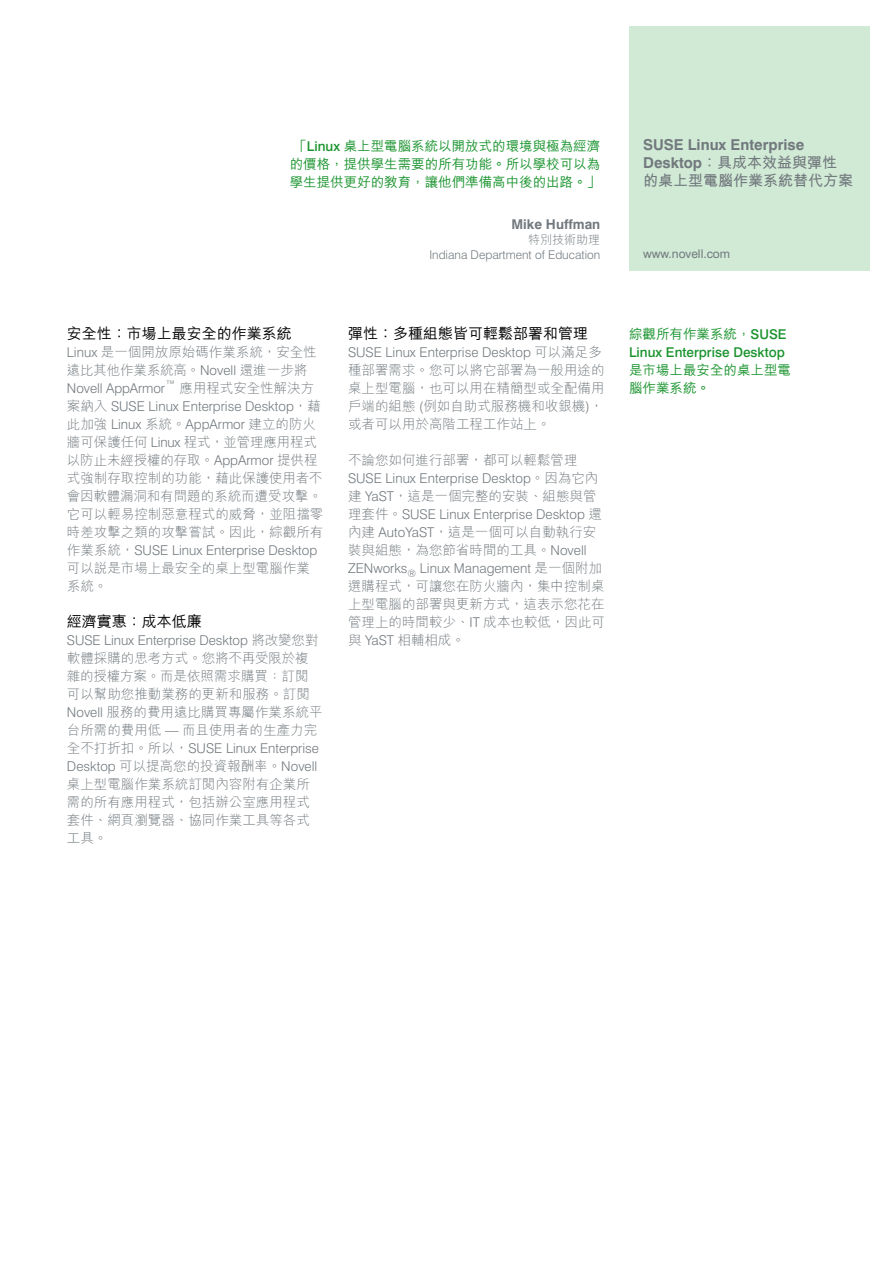
<style>
.page{position:relative;width:893px;height:1263px;background:#fff}
.page>*{position:absolute;margin:0;border:0;box-sizing:border-box;transform-origin:0 0}
.t1{font:500 15px "M Hei";color:#000}
.t2{font:700 15px/18px "M Hei";color:#72797e}
.t3{font:700 15px "Swiss 721 BT";color:#72797e}
.t4{font:300 13.5px/18px "M Hei";color:#72797e}
.t5{font:300 13.5px/18px "Swiss 721 BT";color:#72797e}
.t6{font:500 13.5px/18px "M Hei";color:#1b942f}
.t7{font:500 13.5px "Swiss 721 BT";color:#1b942f}
.t8{font:700 13.5px "Swiss 721 BT";color:#72797e}
.t9{font:300 12px "Swiss 721 BT";color:#72797e}
.t10{font:12px "Swiss 721 BT";color:#72797e}
.t11{font:300 12px "M Hei";color:#72797e}
.s1{font-family:"Swiss 721 BT"}
.s2{font-family:"M Hei"}
</style>
<div class="page">
<div style="left:629px;top:26px;width:241px;height:245px;background:#d1ead5"></div>
<p class="t6" style="left:290px;top:137px;width:312px;text-align:justify">「<span class="s1">Linux</span> 桌上型電腦系統以開放式的環境與極為經濟的價格，提供學生需要的所有功能。所以學校可以為學生提供更好的教育，讓他們準備高中後的出路。」</p>
<p class="t8" style="left:511px;top:216px;width:90px">Mike Huffman</p>
<p class="t11" style="left:528px;top:233px;width:73px">特別技術助理</p>
<p class="t9" style="left:429px;top:247px;width:172px">Indiana Department of Education</p>
<p class="t3" style="left:643px;top:136px;width:163px">SUSE Linux Enterprise</p>
<p class="t2" style="left:643px;top:154px;width:212px"><span class="s1">Desktop</span>：具成本效益與彈性的桌上型電腦作業系統替代方案</p>
<p class="t10" style="left:643px;top:247px;width:89px">www.novell.com</p>
<p class="t1" style="left:67px;top:326px;width:226px">安全性：市場上最安全的作業系統</p>
<p class="t4" style="left:67px;top:344px;width:251px"><span class="s1">Linux</span> 是一個開放原始碼作業系統，安全性遠比其他作業系統高。<span class="s1">Novell</span> 還進一步將</p>
<p class="t5" style="left:67px;top:379px;width:255px">Novell AppArmor™ <span class="s2">應用程式安全性解決方案納入</span> SUSE Linux Enterprise Desktop<span class="s2">，藉此加強</span> Linux <span class="s2">系統。</span>AppArmor <span class="s2">建立的防火</span></p>
<p class="t4" style="left:67px;top:434px;width:258px">牆可保護任何 <span class="s1">Linux</span> 程式，並管理應用程式以防止未經授權的存取。<span class="s1">AppArmor</span> 提供程式強制存取控制的功能，藉此保護使用者不會因軟體漏洞和有問題的系統而遭受攻擊。它可以輕易控制惡意程式的威脅，並阻擋零時差攻擊之類的攻擊嘗試。因此，綜觀所有</p>
<p class="t5" style="left:67px;top:541px;width:252px"><span class="s2">作業系統，</span>SUSE Linux Enterprise Desktop</p>
<p class="t4" style="left:67px;top:560px;width:244px">可以說是市場上最安全的桌上型電腦作業系統。</p>
<p class="t1" style="left:67px;top:614px;width:136px">經濟實惠：成本低廉</p>
<p class="t5" style="left:67px;top:631px;width:253px">SUSE Linux Enterprise Desktop <span class="s2">將改變您對</span></p>
<p class="t4" style="left:67px;top:650px;width:257px">軟體採購的思考方式。您將不再受限於複雜的授權方案。而是依照需求購買：訂閱可以幫助您推動業務的更新和服務。訂閱<br><span class="s1">Novell</span> 服務的費用遠比購買專屬作業系統平台所需的費用低 <span class="s1">—</span> 而且使用者的生產力完</p>
<p class="t5" style="left:67px;top:739px;width:253px"><span class="s2">全不打折扣。所以，</span>SUSE Linux Enterprise<br>Desktop <span class="s2">可以提高您的投資報酬率。</span>Novell</p>
<p class="t4" style="left:67px;top:776px;width:244px;text-align:justify">桌上型電腦作業系統訂閱內容附有企業所需的所有應用程式，包括辦公室應用程式套件、網頁瀏覽器、協同作業工具等各式工具。</p>
<p class="t1" style="left:348px;top:326px;width:242px">彈性：多種組態皆可輕鬆部署和管理</p>
<p class="t5" style="left:348px;top:343px;width:255px">SUSE Linux Enterprise Desktop <span class="s2">可以滿足多</span></p>
<p class="t4" style="left:348px;top:362px;width:258px;text-align:justify">種部署需求。您可以將它部署為一般用途的桌上型電腦，也可以用在精簡型或全配備用戶端的組態 <span class="s1">(</span>例如自助式服務機和收銀機<span class="s1">)</span>，或者可以用於高階工程工作站上。</p>
<p class="t4" style="left:348px;top:452px;width:231px">不論您如何進行部署，都可以輕鬆管理</p>
<p class="t5" style="left:348px;top:469px;width:252px">SUSE Linux Enterprise Desktop<span class="s2">。因為它內</span></p>
<p class="t4" style="left:348px;top:488px;width:250px">建 <span class="s1">YaST</span>，這是一個完整的安裝、組態與管</p>
<p class="t5" style="left:348px;top:505px;width:255px"><span class="s2">理套件。</span>SUSE Linux Enterprise Desktop <span class="s2">還</span></p>
<p class="t4" style="left:348px;top:524px;width:250px">內建 <span class="s1">AutoYaST</span>，這是一個可以自動執行安裝與組態，為您節省時間的工具。<span class="s1">Novell</span></p>
<p class="t5" style="left:348px;top:559px;width:256px">ZENworks<sub>®</sub> Linux Management <span class="s2">是一個附加</span></p>
<p class="t4" style="left:348px;top:578px;width:258px;text-align:justify">選購程式，可讓您在防火牆內，集中控制桌上型電腦的部署與更新方式，這表示您花在管理上的時間較少、<span class="s1">IT</span> 成本也較低，因此可與 <span class="s1">YaST</span> 相輔相成。</p>
<p class="t6" style="left:629px;top:326px;width:159px">綜觀所有作業系統，<span class="s1">SUSE</span></p>
<p class="t7" style="left:629px;top:344px;width:157px">Linux Enterprise Desktop</p>
<p class="t6" style="left:629px;top:362px;width:163px">是市場上最安全的桌上型電腦作業系統。</p>
</div>
